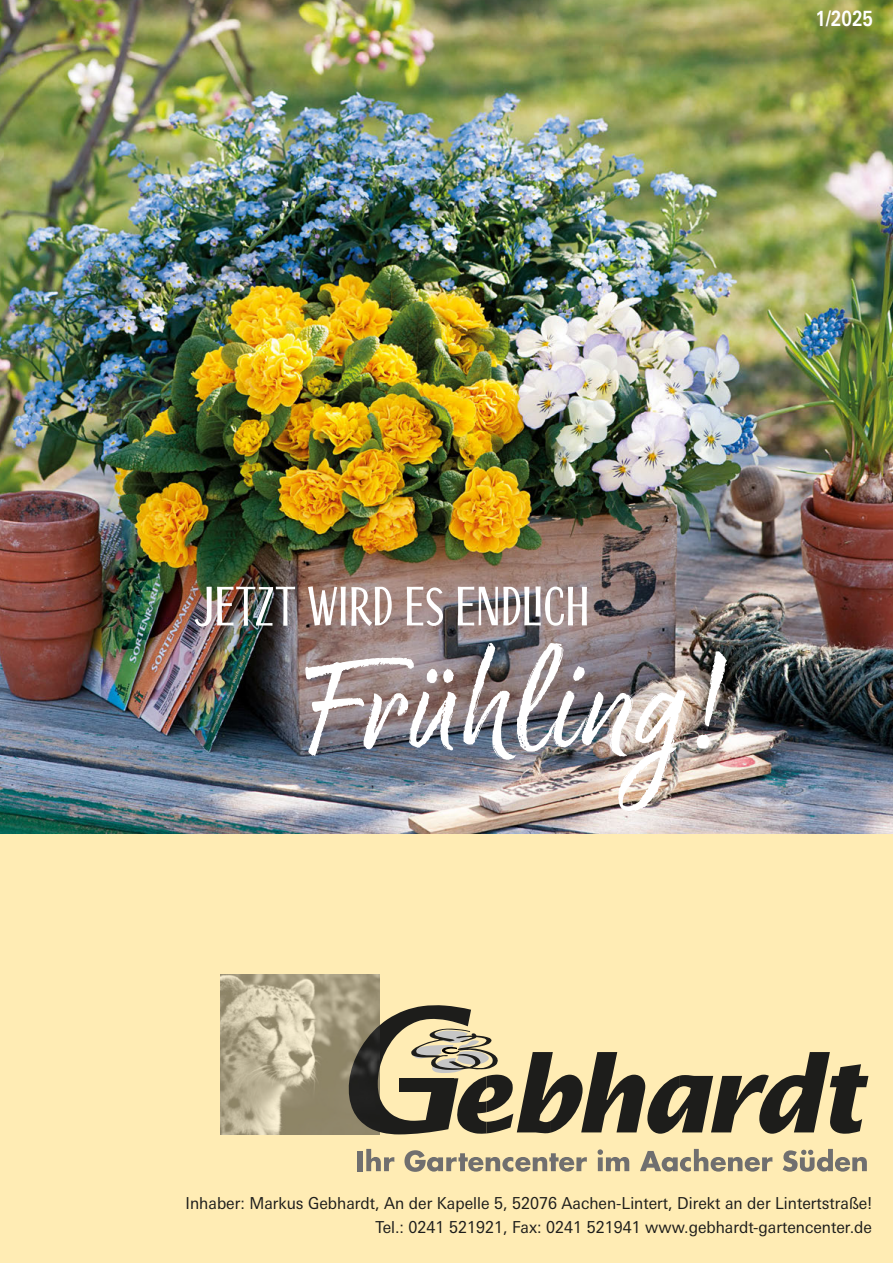
<style>
.page{position:relative;width:893px;height:1263px;background:#ffecb4}
.page>*{position:absolute;margin:0;border:0;box-sizing:border-box;transform-origin:0 0}
.t1{font:154.8px "Good Karma";color:#fff}
.t2{font:54px "Scrapbooker Sans";color:#fff}
.t3{font:700 21px "Univers Next Pro";color:#fff;scale:.8 1}
.t4{font:16.5px/24px "Univers Next Pro";color:#1d1d1b;text-align:right;scale:.94 1}
</style>
<div class="page">
<img style="left:0;top:0;width:893px;height:833px">
<svg style="left:380px;top:1005px;width:488px;height:129px"></svg>
<div style="left:400px;top:1078px;width:54px;height:13px;background:#1d1d1b"></div>
<div style="left:358px;top:1151px;width:5px;height:20px;background:#706f6f"></div>
<svg style="left:366px;top:1149px;width:28px;height:22px"></svg>
<svg style="left:404px;top:1150px;width:183px;height:22px"></svg>
<svg style="left:597px;top:1149px;width:32px;height:22px"></svg>
<svg style="left:640px;top:1149px;width:132px;height:22px"></svg>
<svg style="left:783px;top:1149px;width:84px;height:23px"></svg>
<img style="left:221px;top:975px;width:159px;height:160px">
<p class="t3" style="left:816px;top:6px;width:73px">1/2025</p>
<h2 class="t2" style="left:194px;top:574px;width:397px">JETZT WIRD ES ENDLICH</h2>
<h1 class="t1" style="left:299px;top:619px;width:425px;rotate:-1deg">Frühling!</h1>
<p class="t4" style="left:186px;top:1191px;width:732px">Inhaber: Markus Gebhardt, An der Kapelle 5, 52076 Aachen-Lintert, Direkt an der Lintertstraße!<br>Tel.: 0241 521921, Fax: 0241 521941 www.gebhardt-gartencenter.de</p>
</div>
